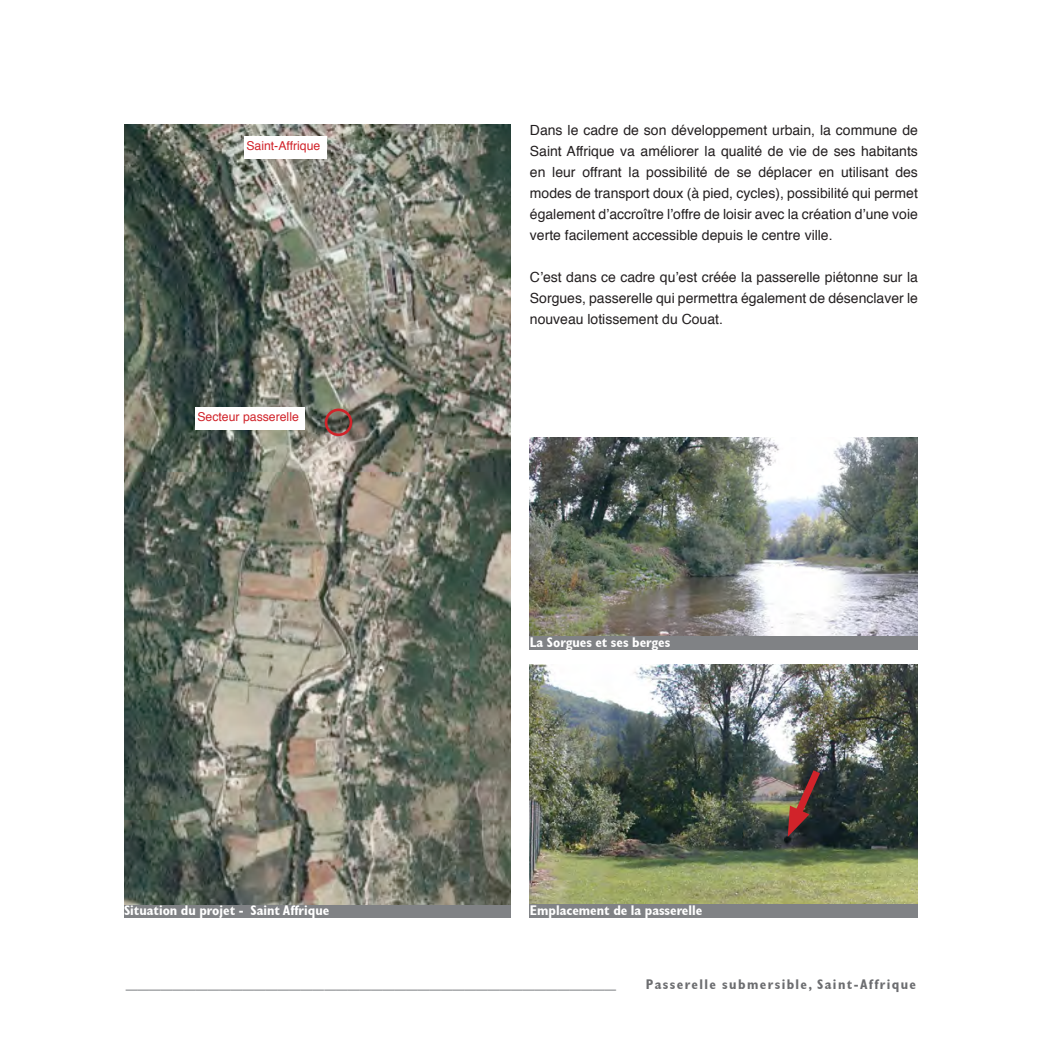
<style>
.page{position:relative;width:1042px;height:1042px;background:#fff}
.page>*{position:absolute;margin:0;border:0;box-sizing:border-box;transform-origin:0 0}
.t1{font:21px "Helvetica";color:#808285}
.t2{font:14px/21px "Helvetica";color:#231f20;text-align:justify}
.Normal_e{font:700 condensed 14px "Gill Sans";color:#fff}
.t3{font:700 condensed 14px "Gill Sans";letter-spacing:.1em;color:#6c6d70}
.t4{font:12.25px "Helvetica";color:#d1232a}
</style>
<div class="page">
<div style="left:124px;top:904px;width:386px;height:14px;background:#808285"></div>
<img style="left:124px;top:124px;width:386px;height:781px">
<div style="left:325px;top:408px;width:27px;height:28px;border:3px solid #d1232a;border-radius:50%"></div>
<div style="left:195px;top:407px;width:110px;height:23px;background:#fff"></div>
<div style="left:244px;top:136px;width:82px;height:23px;background:#fff"></div>
<div style="left:530px;top:636px;width:388px;height:14px;background:#808285"></div>
<img style="left:530px;top:438px;width:388px;height:198px">
<img style="left:530px;top:665px;width:388px;height:239px">
<div style="left:530px;top:904px;width:388px;height:13px;background:#808285"></div>
<svg style="left:785px;top:762px;width:41px;height:75px;background:#5c3f3d"></svg>
<p class="t4" style="left:246px;top:136px;width:76px">Saint-Affrique</p>
<p class="t4" style="left:197px;top:407px;width:103px">Secteur passerelle</p>
<p class="Normal_e" style="left:124px;top:902px;width:207px">Situation du projet - Saint Affrique</p>
<p class="t2" style="left:530px;top:120px;width:389px">Dans le cadre de son développement urbain, la commune de Saint Affrique va améliorer la qualité de vie de ses habitants en leur offrant la possibilité de se déplacer en utilisant des modes de transport doux (à pied, cycles), possibilité qui permet également d’accroître l’offre de loisir avec la création d’une voie verte facilement accessible depuis le centre ville.</p>
<p class="t2" style="left:530px;top:267px;width:389px">C’est dans ce cadre qu’est créée la passerelle piétonne sur la Sorgues, passerelle qui permettra également de désenclaver le nouveau lotissement du Couat.</p>
<p class="Normal_e" style="left:530px;top:634px;width:142px">La Sorgues et ses berges</p>
<p class="Normal_e" style="left:530px;top:902px;width:174px">Emplacement de la passerelle</p>
<h1 class="t1" style="left:126px;top:964px;width:492px">__________________________________________</h1>
<p class="t3" style="left:646px;top:976px;width:272px">Passerelle submersible, Saint-Affrique</p>
</div>
